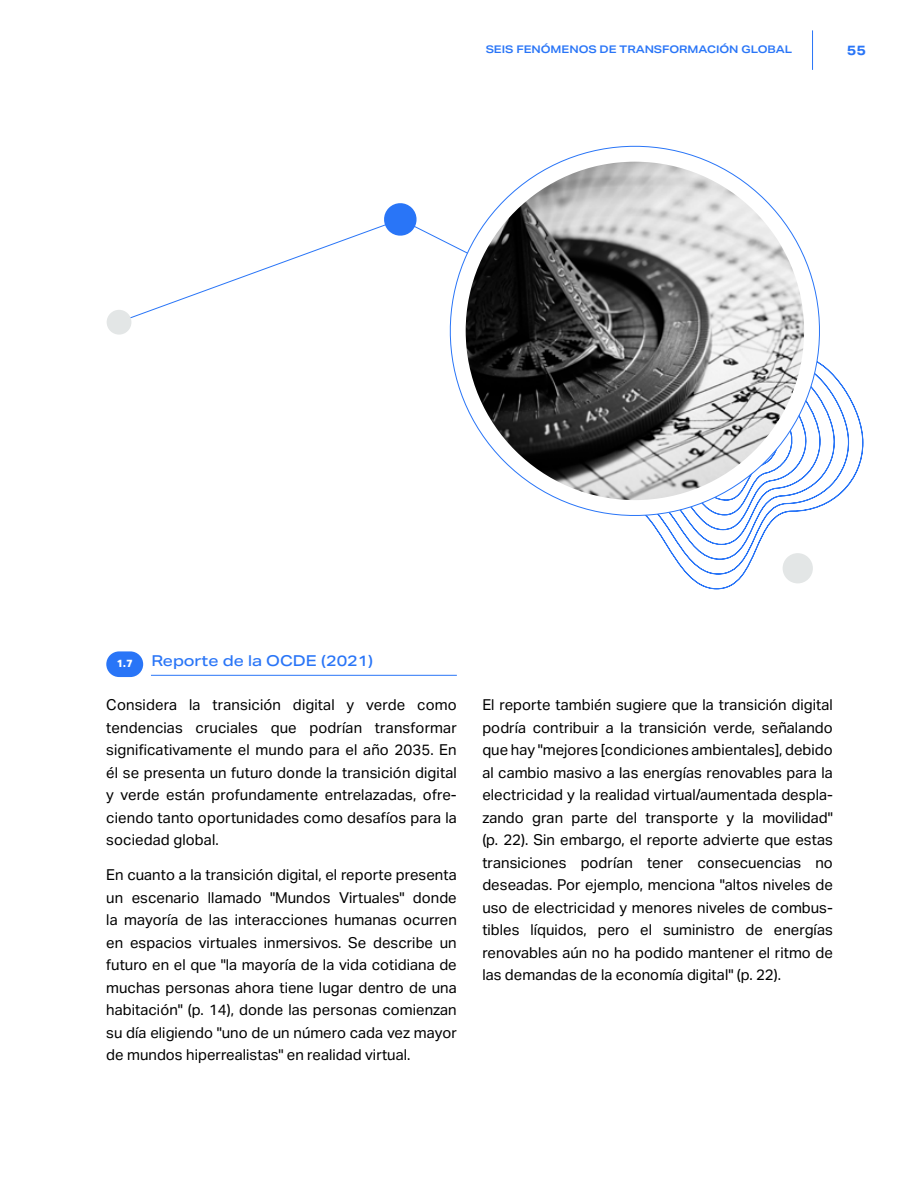
<style>
.page{position:relative;width:918px;height:1188px;background:#fff}
.page>*{position:absolute;margin:0;border:0;box-sizing:border-box;transform-origin:0 0}
.t1{font:15px/22.5px "Aktiv Grotesk";color:#000;text-align:justify}
.t2{font:500 15px "Aktiv Grotesk Ex";color:#2975f7}
.t3{font:700 13.5px "Aktiv Grotesk Ex";color:#2975f7}
.t4{font:600 10.5px "Aktiv Grotesk Ex";color:#2975f7}
.t5{font:800 10.5px "Aktiv Grotesk";color:#fff}
</style>
<div class="page">
<hr style="left:812px;top:30px;width:1px;height:40px;background:#2975f7">
<svg style="left:666px;top:379px;width:197px;height:210px"></svg>
<hr style="left:151px;top:675px;width:306px;height:1px;background:#2975f7">
<div style="left:106px;top:651px;width:37px;height:26px;background:#2975f7;border-radius:13px"></div>
<svg style="left:122px;top:203px;width:699px;height:342px"></svg>
<div style="left:107px;top:310px;width:24px;height:25px;background:#e3e6e6;border-radius:50%"></div>
<div style="left:783px;top:553px;width:30px;height:30px;background:#e3e6e6;border-radius:50%"></div>
<svg style="left:431px;top:145px;width:407px;height:390px"></svg>
<img style="left:466px;top:162px;width:338px;height:338px">
<p class="t4" style="left:486px;top:43px;width:14px">SEIS</p>
<p class="t4" style="left:516px;top:43px;width:18px">FENÓMENOS</p>
<p class="t4" style="left:600px;top:43px;width:38px">DE TRANSFORMACIÓN</p>
<p class="t4" style="left:741px;top:43px;width:19px">GLOBAL</p>
<p class="t3" style="left:847px;top:42px;width:21px">55</p>
<p class="t5" style="left:117px;top:658px;width:17px">1.7</p>
<p class="t2" style="left:152px;top:652px;width:223px">Reporte de la OCDE (2021)</p>
<p class="t1" style="left:106px;top:694px;width:352px">Considera la transición digital y verde como tendencias cruciales que podrían transformar significativamente el mundo para el año 2035. En él se presenta un futuro donde la transición digital y verde están profundamente entrelazadas, ofre&shy;ciendo tanto oportunidades como desafíos para la sociedad global.</p>
<p class="t1" style="left:106px;top:864px;width:352px">En cuanto a la transición digital, el reporte presenta un escenario llamado "Mundos Virtuales" donde la mayoría de las interacciones humanas ocurren en espacios virtuales inmersivos. Se describe un futuro en el que "la mayoría de la vida cotidiana de muchas personas ahora tiene lugar dentro de una habitación" (p. 14), donde las personas comienzan su día eligiendo "uno de un número cada vez mayor de mundos hiperrealistas" en realidad virtual.</p>
<p class="t1" style="left:482px;top:694px;width:352px">El reporte también sugiere que la transición digital podría contribuir a la transición verde, señalando que hay "mejores [condiciones ambientales], debido al cambio masivo a las energías renovables para la electricidad y la realidad virtual/aumentada despla&shy;zando gran parte del transporte y la movilidad" (p. 22). Sin embargo, el reporte advierte que estas transiciones podrían tener consecuencias no deseadas. Por ejemplo, menciona "altos niveles de uso de electricidad y menores niveles de combus&shy;tibles líquidos, pero el suministro de energías renovables aún no ha podido mantener el ritmo de las demandas de la economía digital" (p. 22).</p>
</div>
